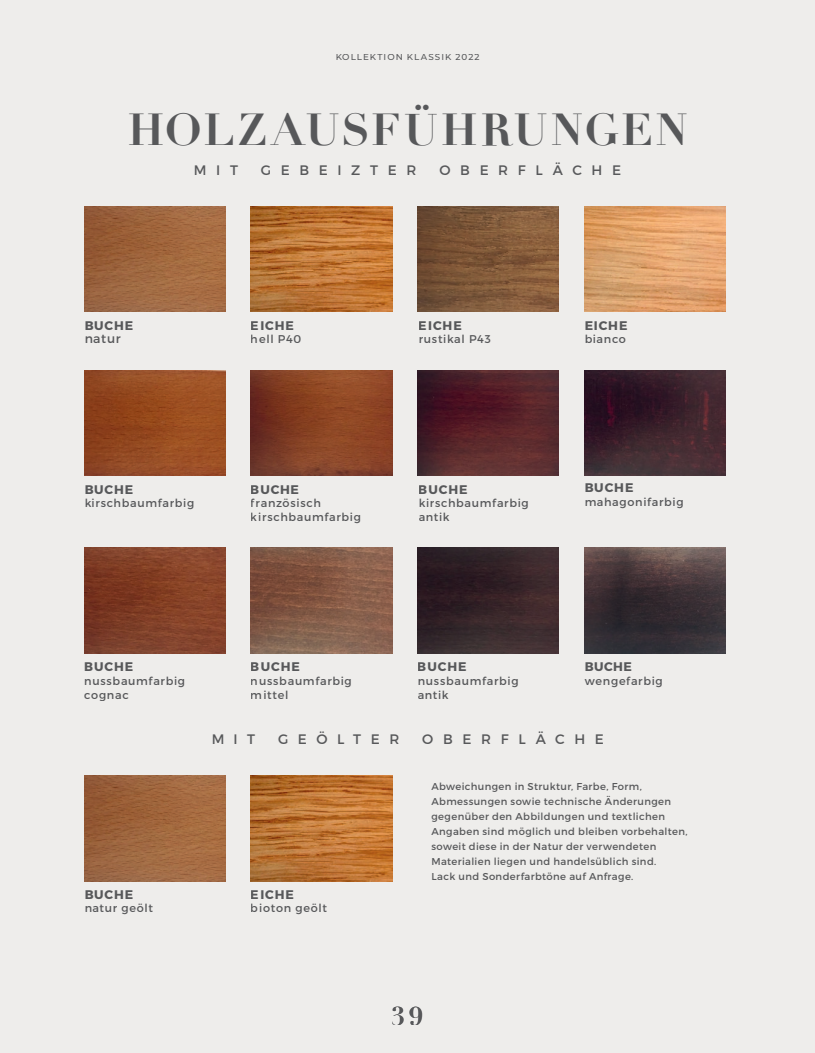
<style>
.page{position:relative;width:815px;height:1053px;background:#fff}
.page>*{position:absolute;margin:0;border:0;box-sizing:border-box;transform-origin:0 0}
.t1{font:700 43.75px "Didot";letter-spacing:.045em;color:#57585a}
.t2{font:700 25px "Didot";color:#57585a}
.t3{font:13.75px "Montserrat";letter-spacing:.7em;color:#57585a}
.t4{font:700 12.5px "Montserrat";letter-spacing:.075em;color:#57585a}
.t5{font:12.5px "Montserrat";letter-spacing:.055em;color:#57585a}
.t6{font:11.25px/13.8px "Montserrat";letter-spacing:.06em;color:#57585a}
.t7{font:10px/15px "Montserrat";letter-spacing:.035em;color:#57585a}
.t8{font:500 8.75px "Montserrat";letter-spacing:.115em;color:#57585a}
</style>
<div class="page">
<div style="left:0;top:0;width:815px;height:1052px;background:#eeedeb"></div>
<img style="left:84px;top:206px;width:142px;height:106px">
<img style="left:251px;top:206px;width:141px;height:106px">
<img style="left:418px;top:206px;width:141px;height:106px">
<img style="left:584px;top:206px;width:142px;height:106px">
<img style="left:84px;top:370px;width:142px;height:105px">
<img style="left:84px;top:548px;width:142px;height:105px">
<img style="left:251px;top:370px;width:141px;height:105px">
<img style="left:251px;top:548px;width:141px;height:105px">
<img style="left:418px;top:548px;width:141px;height:105px">
<img style="left:584px;top:548px;width:142px;height:105px">
<img style="left:584px;top:370px;width:142px;height:105px">
<img style="left:418px;top:370px;width:141px;height:105px">
<img style="left:84px;top:775px;width:142px;height:106px">
<img style="left:251px;top:775px;width:141px;height:106px">
<p class="t8" style="left:335px;top:51px;width:146px">KOLLEKTION KLASSIK 2022</p>
<h1 class="t1" style="left:127px;top:102px;width:562px">HOLZAUSFÜHRUNGEN</h1>
<h3 class="t3" style="left:194px;top:162px;width:46px">MIT</h3>
<h3 class="t3" style="left:261px;top:162px;width:157px">GEBEIZTER</h3>
<h3 class="t3" style="left:439px;top:162px;width:183px">OBERFLÄCHE</h3>
<p class="t4" style="left:84px;top:317px;width:51px">BUCHE</p>
<p class="t5" style="left:84px;top:331px;width:38px">natur</p>
<p class="t4" style="left:251px;top:317px;width:45px">EICHE</p>
<p class="t6" style="left:251px;top:332px;width:52px">hell P40</p>
<p class="t4" style="left:419px;top:317px;width:45px">EICHE</p>
<p class="t6" style="left:419px;top:332px;width:74px">rustikal P43</p>
<p class="t4" style="left:584px;top:317px;width:45px">EICHE</p>
<p class="t6" style="left:584px;top:332px;width:43px">bianco</p>
<p class="t4" style="left:84px;top:481px;width:51px">BUCHE</p>
<p class="t6" style="left:84px;top:496px;width:112px">kirschbaumfarbig</p>
<p class="t4" style="left:251px;top:481px;width:50px">BUCHE</p>
<p class="t6" style="left:251px;top:496px;width:112px">französisch kirschbaumfarbig</p>
<p class="t4" style="left:419px;top:481px;width:51px">BUCHE</p>
<p class="t6" style="left:419px;top:496px;width:112px">kirschbaumfarbig antik</p>
<p class="t4" style="left:584px;top:480px;width:51px">BUCHE</p>
<p class="t6" style="left:584px;top:495px;width:101px">mahagonifarbig</p>
<p class="t4" style="left:84px;top:658px;width:51px">BUCHE</p>
<p class="t6" style="left:84px;top:673px;width:102px">nussbaumfarbig cognac</p>
<p class="t4" style="left:84px;top:886px;width:51px">BUCHE</p>
<p class="t6" style="left:84px;top:901px;width:70px">natur geölt</p>
<p class="t4" style="left:251px;top:658px;width:51px">BUCHE</p>
<p class="t6" style="left:251px;top:673px;width:102px">nussbaumfarbig mittel</p>
<p class="t4" style="left:418px;top:658px;width:51px">BUCHE</p>
<p class="t6" style="left:418px;top:673px;width:102px">nussbaumfarbig antik</p>
<p class="t4" style="left:585px;top:658px;width:49px">BUCHE</p>
<p class="t6" style="left:585px;top:673px;width:80px">wengefarbig</p>
<h3 class="t3" style="left:211px;top:730px;width:46px">MIT</h3>
<h3 class="t3" style="left:278px;top:730px;width:123px">GEÖLTER</h3>
<h3 class="t3" style="left:422px;top:730px;width:183px">OBERFLÄCHE</h3>
<p class="t4" style="left:251px;top:886px;width:45px">EICHE</p>
<p class="t6" style="left:251px;top:901px;width:78px">bioton geölt</p>
<p class="t7" style="left:431px;top:779px;width:258px">Abweichungen in Struktur, Farbe, Form, Abmessungen sowie technische Änderungen gegenüber den Abbildungen und textlichen Angaben sind möglich und bleiben vorbehalten, soweit diese in der Natur der verwendeten Materialien liegen und handelsüblich sind.<br>Lack und Sonderfarbtöne auf Anfrage.</p>
<h2 class="t2" style="left:392px;top:999px;width:33px">39</h2>
</div>
